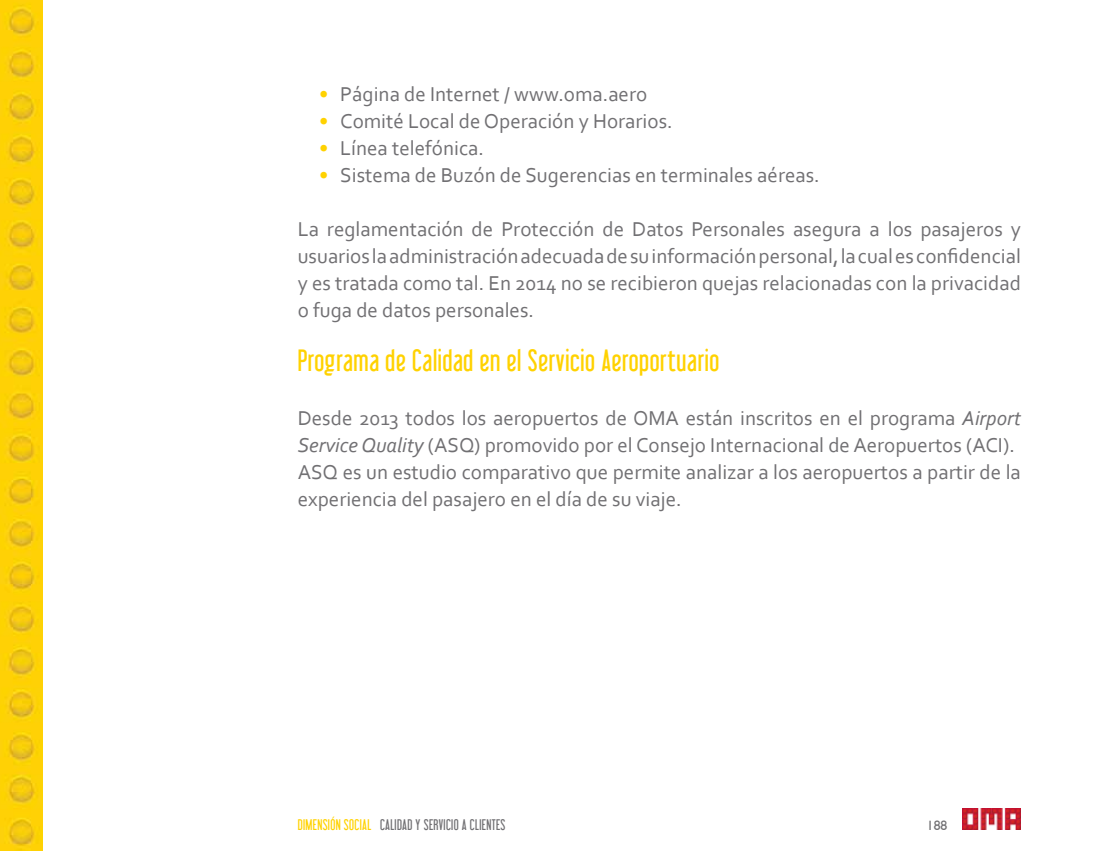
<style>
.page{position:relative;width:1106px;height:851px;background:#fff}
.page>*{position:absolute;margin:0;border:0;box-sizing:border-box;transform-origin:0 0}
.t1{font:27px "Libel Suit";letter-spacing:.025em;color:#ffd200}
.t2{font:21px/27px "Corbel";color:#717073;text-align:justify}
.t3{font:13.5px "Libel Suit";letter-spacing:.025em;color:#717073}
.t4{font:13.5px "Humanist 521 BT";color:#717073}
.s1{color:#ffd200}
.s2{font-style:italic}
</style>
<div class="page">
<img style="left:962px;top:808px;width:58px;height:21px">
<img style="left:0;top:0;width:42px;height:850px">
<p class="t2" style="left:319px;top:80px;width:330px"><span class="s1">•</span> Página de Internet / www.oma.aero</p>
<p class="t2" style="left:319px;top:107px;width:355px"><span class="s1">•</span> Comité Local de Operación y Horarios.</p>
<p class="t2" style="left:319px;top:134px;width:166px"><span class="s1">•</span> Línea telefónica.</p>
<p class="t2" style="left:319px;top:161px;width:502px"><span class="s1">•</span> Sistema de Buzón de Sugerencias en terminales aéreas.</p>
<p class="t2" style="left:298px;top:215px;width:724px">La reglamentación de Protección de Datos Personales asegura a los pasajeros y usuarioslaadministraciónadecuadadesuinformaciónpersonal,lacualesconfidencial y es tratada como tal. En 2014 no se recibieron quejas relacionadas con la privacidad o fuga de datos personales.</p>
<p class="t1" style="left:298px;top:344px;width:423px">Programa de Calidad en el Servicio Aeroportuario</p>
<p class="t2" style="left:298px;top:404px;width:724px;text-align:left">Desde 2013 todos los aeropuertos de OMA están inscritos en el programa <span class="s2">Airport Service Quality</span> (ASQ) promovido por el Consejo Internacional de Aeropuertos (ACI).<br>ASQ es un estudio comparativo que permite analizar a los aeropuertos a partir de la experiencia del pasajero en el día de su viaje.</p>
<p class="t3" style="left:298px;top:816px;width:209px"><span class="s1">DIMENSIÓN SOCIAL</span> CALIDAD Y SERVICIO A CLIENTES</p>
<p class="t4" style="left:926px;top:816px;width:22px">188</p>
</div>
